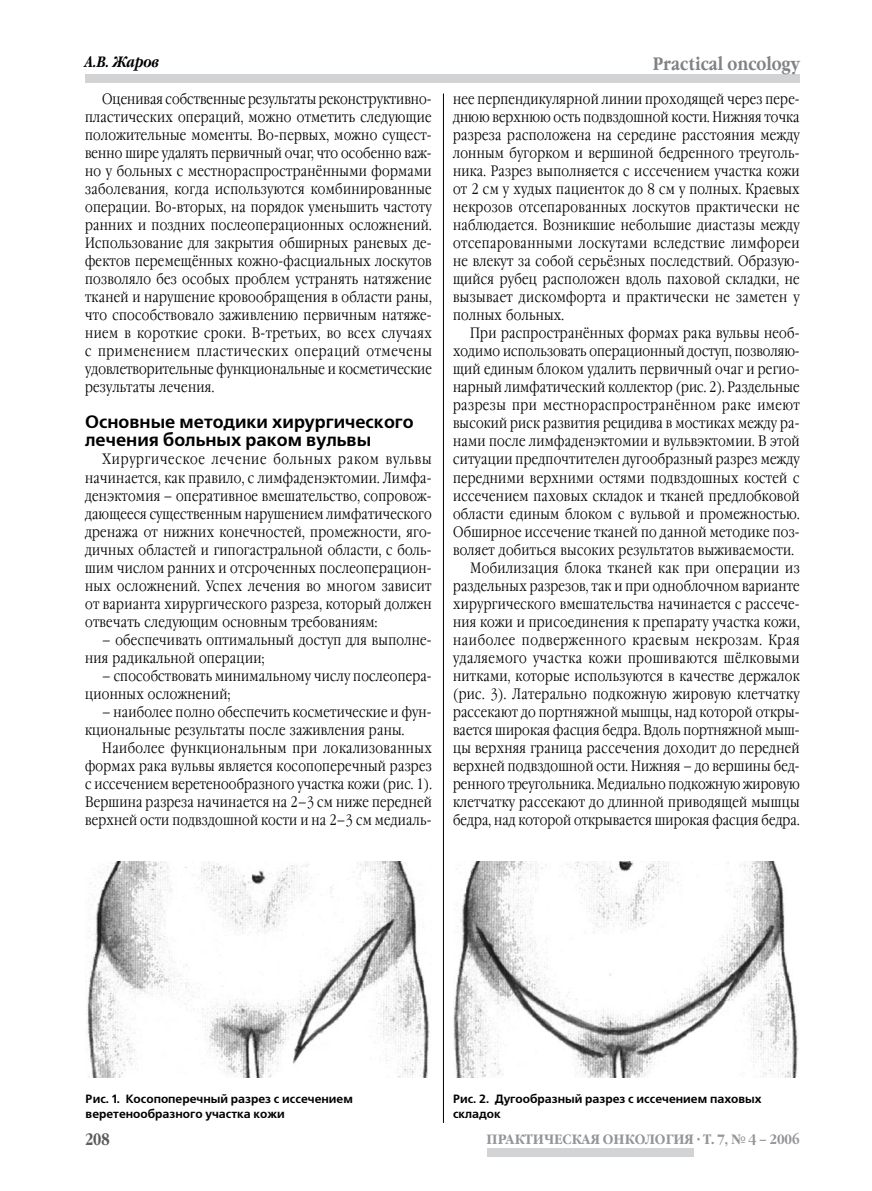
<style>
.page{position:relative;width:872px;height:1191px;background:#fff}
.page>*{position:absolute;margin:0;border:0;box-sizing:border-box;transform-origin:0 0}
.t1{font:700 18px/18px "Free Set C";color:#000}
.t2{font:700 18px "Garamond Narrow C";color:#808284}
.t3{font:700 16.5px "Garamond Narrow C";color:#58595b}
.t4{font:300 15px/18px "Garamond Narrow C";letter-spacing:.02em;color:#000;text-align:justify}
.t5{font:300 15px "Garamond Narrow C";letter-spacing:.045em;color:#000}
.t6{font:italic 700 15px "Garamond Narrow C";color:#000}
.t7{font:700 13.5px "Garamond C";color:#939598;scale:.9 1}
.t8{font:700 12px/15px "Free Set C";color:#000}
</style>
<div class="page">
<div style="left:85px;top:74px;width:714px;height:9px;background:#d1d3d4"></div>
<div style="left:487px;top:1148px;width:206px;height:8px;background:#d1d3d4"></div>
<hr style="left:443px;top:94px;width:1px;height:1029px;background:#000">
<img style="left:85px;top:861px;width:345px;height:216px">
<img style="left:453px;top:861px;width:346px;height:216px">
<p class="t6" style="left:85px;top:54px;width:75px">А.В. Жаров</p>
<p class="t4" style="left:85px;top:91px;width:348px;text-indent:17px">Оценивая собственные результаты реконструктивно&shy;пластических операций, можно отметить следующие положительные моменты. Во-первых, можно сущест&shy;венно шире удалять первичный очаг, что особенно важ&shy;но у больных с местнораспространёнными формами заболевания, когда используются комбинированные операции. Во-вторых, на порядок уменьшить частоту ранних и поздних послеоперационных осложнений.<br>Использование для закрытия обширных раневых де&shy;фектов перемещённых кожно-фасциальных лоскутов позволяло без особых проблем устранять натяжение тканей и нарушение кровообращения в области раны, что способствовало заживлению первичным натяже&shy;нием в короткие сроки. В-третьих, во всех случаях с применением пластических операций отмечены удовлетворительные функциональные и косметические результаты лечения.</p>
<p class="t1" style="left:85px;top:414px;width:330px">Основные методики хирургического лечения больных раком вульвы</p>
<p class="t4" style="left:85px;top:451px;width:348px;text-indent:17px">Хирургическое лечение больных раком вульвы начинается, как правило, с лимфаденэктомии. Лимфа&shy;денэктомия – оперативное вмешательство, сопровож&shy;дающееся существенным нарушением лимфатического дренажа от нижних конечностей, промежности, яго&shy;дичных областей и гипогастральной области, с боль&shy;шим числом ранних и отсроченных послеоперацион&shy;ных осложнений. Успех лечения во многом зависит от варианта хирургического разреза, который должен отвечать следующим основным требованиям:</p>
<p class="t4" style="left:85px;top:631px;width:348px;text-indent:17px">– обеспечивать оптимальный доступ для выполне&shy;ния радикальной операции;</p>
<p class="t4" style="left:85px;top:667px;width:348px;text-indent:17px">– способствовать минимальному числу послеопера&shy;ционных осложнений;</p>
<p class="t4" style="left:85px;top:703px;width:348px;text-indent:17px">– наиболее полно обеспечить косметические и фун&shy;кциональные результаты после заживления раны.</p>
<p class="t4" style="left:85px;top:739px;width:348px;text-indent:17px">Наиболее функциональным при локализованных формах рака вульвы является косопоперечный разрез с иссечением веретенообразного участка кожи (рис. 1).<br>Вершина разреза начинается на 2–3 см ниже передней верхней ости подвздошной кости и на 2–3 см медиаль-</p>
<p class="t2" style="left:653px;top:53px;width:148px">Practical oncology</p>
<p class="t4" style="left:453px;top:91px;width:348px">нее перпендикулярной линии проходящей через пере&shy;днюю верхнюю ость подвздошной кости. Нижняя точка разреза расположена на середине расстояния между лонным бугорком и вершиной бедренного треуголь&shy;ника. Разрез выполняется с иссечением участка кожи от 2 см у худых пациенток до 8 см у полных. Краевых некрозов отсепарованных лоскутов практически не наблюдается. Возникшие небольшие диастазы между отсепарованными лоскутами вследствие лимфореи не влекут за собой серьёзных последствий. Образую&shy;щийся рубец расположен вдоль паховой складки, не вызывает дискомфорта и практически не заметен у полных больных.</p>
<p class="t4" style="left:470px;top:325px;width:331px">При распространённых формах рака вульвы необ-</p>
<p class="t4" style="left:453px;top:343px;width:348px">ходимо использовать операционный доступ, позволяю-</p>
<p class="t4" style="left:453px;top:361px;width:348px">щий единым блоком удалить первичный очаг и регио-</p>
<p class="t4" style="left:453px;top:379px;width:348px">нарный лимфатический коллектор (рис. 2). Раздельные</p>
<p class="t4" style="left:453px;top:397px;width:348px">разрезы при местнораспространённом раке имеют</p>
<p class="t4" style="left:453px;top:415px;width:348px">высокий риск развития рецидива в мостиках между ра-</p>
<p class="t4" style="left:453px;top:433px;width:348px">нами после лимфаденэктомии и вульвэктомии. В этой</p>
<p class="t4" style="left:453px;top:451px;width:348px">ситуации предпочтителен дугообразный разрез между</p>
<p class="t4" style="left:453px;top:469px;width:348px">передними верхними остями подвздошных костей с</p>
<p class="t4" style="left:453px;top:487px;width:348px">иссечением паховых складок и тканей предлобковой</p>
<p class="t4" style="left:453px;top:505px;width:348px">области единым блоком с вульвой и промежностью.</p>
<p class="t4" style="left:453px;top:523px;width:348px">Обширное иссечение тканей по данной методике поз-</p>
<p class="t4" style="left:453px;top:541px;width:342px">воляет добиться высоких результатов выживаемости.</p>
<p class="t4" style="left:470px;top:559px;width:331px">Мобилизация блока тканей как при операции из</p>
<p class="t4" style="left:453px;top:577px;width:348px">раздельных разрезов, так и при одноблочном варианте</p>
<p class="t4" style="left:453px;top:595px;width:348px">хирургического вмешательства начинается с рассече-</p>
<p class="t4" style="left:453px;top:613px;width:348px">ния кожи и присоединения к препарату участка кожи,</p>
<p class="t5" style="left:453px;top:631px;width:348px">наиболее подверженного краевым некрозам. Края</p>
<p class="t4" style="left:453px;top:649px;width:348px">удаляемого участка кожи прошиваются шёлковыми</p>
<p class="t4" style="left:453px;top:667px;width:348px">нитками, которые используются в качестве держалок</p>
<p class="t4" style="left:453px;top:685px;width:348px">(рис. 3). Латерально подкожную жировую клетчатку</p>
<p class="t4" style="left:453px;top:703px;width:348px">рассекают до портняжной мышцы, над которой откры-</p>
<p class="t4" style="left:453px;top:721px;width:348px">вается широкая фасция бедра. Вдоль портняжной мыш-</p>
<p class="t4" style="left:453px;top:739px;width:348px">цы верхняя граница рассечения доходит до передней</p>
<p class="t4" style="left:453px;top:757px;width:348px">верхней подвздошной ости. Нижняя – до вершины бед-</p>
<p class="t4" style="left:453px;top:775px;width:348px">ренного треугольника. Медиально подкожную жировую</p>
<p class="t4" style="left:453px;top:793px;width:348px">клетчатку рассекают до длинной приводящей мышцы</p>
<p class="t4" style="left:453px;top:811px;width:348px">бедра, над которой открывается широкая фасция бедра.</p>
<p class="t8" style="left:86px;top:1091px;width:269px">Рис. 1. Косопоперечный разрез с иссечением веретенообразного участка кожи</p>
<p class="t8" style="left:453px;top:1091px;width:310px">Рис. 2. Дугообразный разрез с иссечением паховых складок</p>
<p class="t3" style="left:85px;top:1130px;width:26px">208</p>
<p class="t7" style="left:486px;top:1132px;width:349px">ПРАКТИЧЕСКАЯ ОНКОЛОГИЯ · Т. 7, № 4 – 2006</p>
</div>
